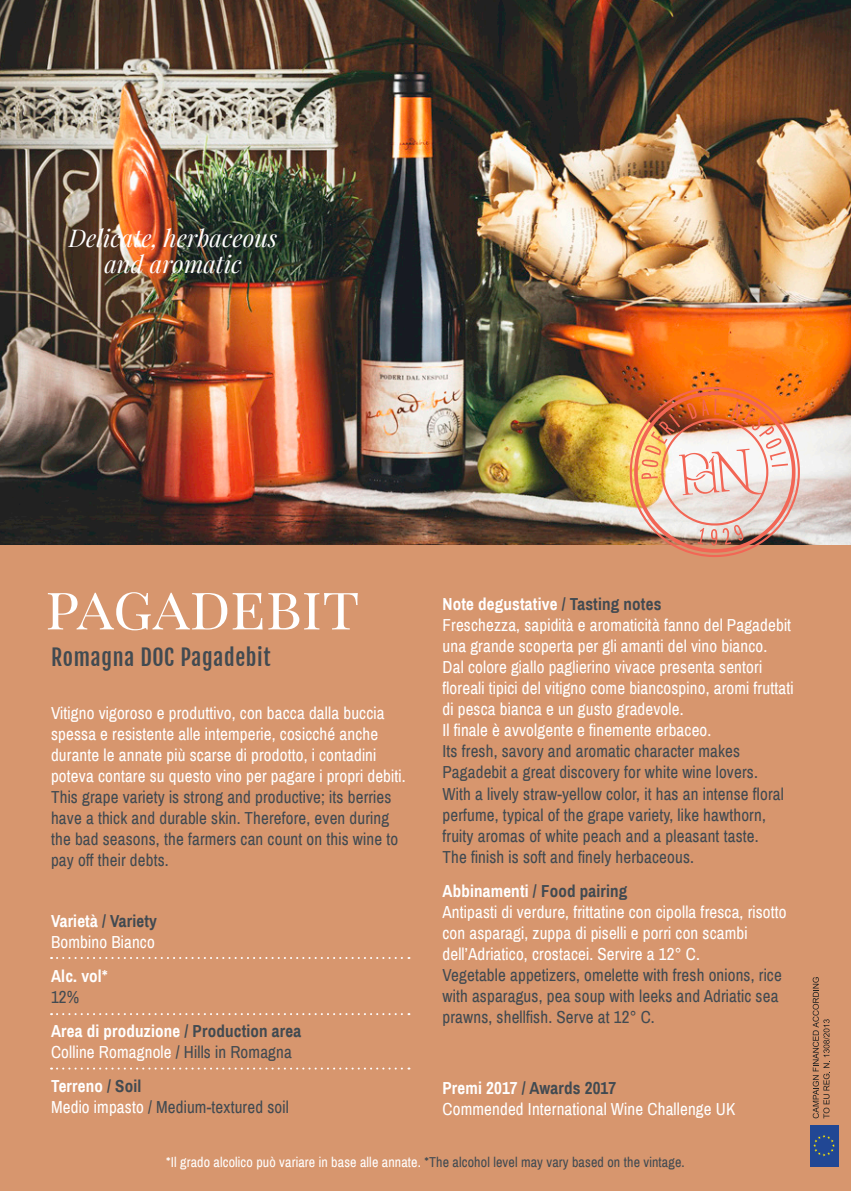
<style>
.page{position:relative;width:851px;height:1191px;background:#fff}
.page>*{position:absolute;margin:0;border:0;box-sizing:border-box;transform-origin:0 0}
.t1{font:60px "Playfair Display SC";letter-spacing:-.005em;color:#fff}
.t2{font:italic 24px "Playfair Display";color:#fff}
.t3{font:22px "Fjalla One";letter-spacing:.03em;color:#414a51}
.t4{font:17px/21px "Archivo Narrow";letter-spacing:.01em;color:#fff}
.t5{font:17px/21px "Archivo Narrow";letter-spacing:.01em;color:#414a51}
.t6{font:700 17px "Archivo Narrow";letter-spacing:.01em;color:#fff}
.t7{font:700 17px "Archivo Narrow";letter-spacing:.01em;color:#414a51}
.t8{font:14px "Archivo Narrow";letter-spacing:.01em;color:#fff}
.s1{color:#fff}
.s2{color:#414a51}
</style>
<div class="page">
<div style="left:0;top:527px;width:850px;height:664px;background:#d7966e"></div>
<img style="left:0;top:0;width:850px;height:544px">
<svg style="left:51px;top:957px;width:358px;height:2px"></svg>
<svg style="left:51px;top:1013px;width:358px;height:2px"></svg>
<svg style="left:51px;top:1067px;width:358px;height:2px"></svg>
<div style="left:809px;top:1124px;width:29px;height:42px;background:#214794"></div>
<svg style="left:813px;top:1135px;width:21px;height:21px"></svg>
<svg style="left:812px;top:977px;width:17px;height:141px"></svg>
<img style="left:629px;top:387px;width:170px;height:170px">
<p class="t2" style="left:69px;top:222px;width:210px">Delicate, herbaceous</p>
<p class="t2" style="left:104px;top:248px;width:139px">and aromatic</p>
<p class="t1" style="left:45px;top:570px;width:316px">PAGADEBIT</p>
<p class="t3" style="left:51px;top:644px;width:221px">Romagna DOC Pagadebit</p>
<p class="t4" style="left:51px;top:703px;width:356px">Vitigno vigoroso e produttivo, con bacca dalla buccia spessa e resistente alle intemperie, cosicché anche durante le annate più scarse di prodotto, i contadini poteva contare su questo vino per pagare i propri debiti.</p>
<p class="t5" style="left:51px;top:787px;width:348px">This grape variety is strong and productive; its berries have a thick and durable skin. Therefore, even during the bad seasons, the farmers can count on this wine to pay off their debts.</p>
<p class="t7" style="left:51px;top:911px;width:107px"><span class="s1">Varietà</span> / Variety</p>
<p class="t4" style="left:51px;top:932px;width:105px">Bombino Bianco</p>
<p class="t6" style="left:51px;top:966px;width:58px">Alc. vol*</p>
<p class="t5" style="left:51px;top:987px;width:30px">12%</p>
<p class="t6" style="left:51px;top:1021px;width:251px">Area di produzione <span class="s2">/ Production area</span></p>
<p class="t4" style="left:51px;top:1042px;width:242px">Colline Romagnole <span class="s2">/ Hills in Romagna</span></p>
<p class="t6" style="left:51px;top:1076px;width:92px">Terreno <span class="s2">/ Soil</span></p>
<p class="t5" style="left:51px;top:1097px;width:239px"><span class="s1">Medio impasto</span> / Medium-textured soil</p>
<p class="t6" style="left:442px;top:594px;width:220px">Note degustative <span class="s2">/ Tasting notes</span></p>
<p class="t4" style="left:442px;top:615px;width:350px">Freschezza, sapidità e aromaticità fanno del Pagadebit una grande scoperta per gli amanti del vino bianco.</p>
<p class="t4" style="left:442px;top:657px;width:352px">Dal colore giallo paglierino vivace presenta sentori floreali tipici del vitigno come biancospino, aromi fruttati di pesca bianca e un gusto gradevole.</p>
<p class="t4" style="left:442px;top:720px;width:270px">Il finale è avvolgente e finemente erbaceo.</p>
<p class="t5" style="left:442px;top:741px;width:343px">Its fresh, savory and aromatic character makes Pagadebit a great discovery for white wine lovers.<br>With a lively straw-yellow color, it has an intense floral perfume, typical of the grape variety, like hawthorn, fruity aromas of white peach and a pleasant taste.</p>
<p class="t5" style="left:442px;top:846px;width:253px">The finish is soft and finely herbaceous.</p>
<p class="t7" style="left:442px;top:880px;width:186px"><span class="s1">Abbinamenti</span> / Food pairing</p>
<p class="t4" style="left:442px;top:901px;width:345px">Antipasti di verdure, frittatine con cipolla fresca, risotto con asparagi, zuppa di piselli e porri con scambi dell’Adriatico, crostacei. Servire a 12° C.</p>
<p class="t5" style="left:442px;top:964px;width:341px">Vegetable appetizers, omelette with fresh onions, rice with asparagus, pea soup with leeks and Adriatic sea prawns, shellfish. Serve at 12° C.</p>
<p class="t7" style="left:442px;top:1078px;width:175px"><span class="s1">Premi 2017</span> / Awards 2017</p>
<p class="t4" style="left:442px;top:1099px;width:294px">Commended International Wine Challenge UK</p>
<p class="t8" style="left:166px;top:1153px;width:520px">*Il grado alcolico può variare in base alle annate. <span class="s2">*The alcohol level may vary based on the vintage.</span></p>
</div>
